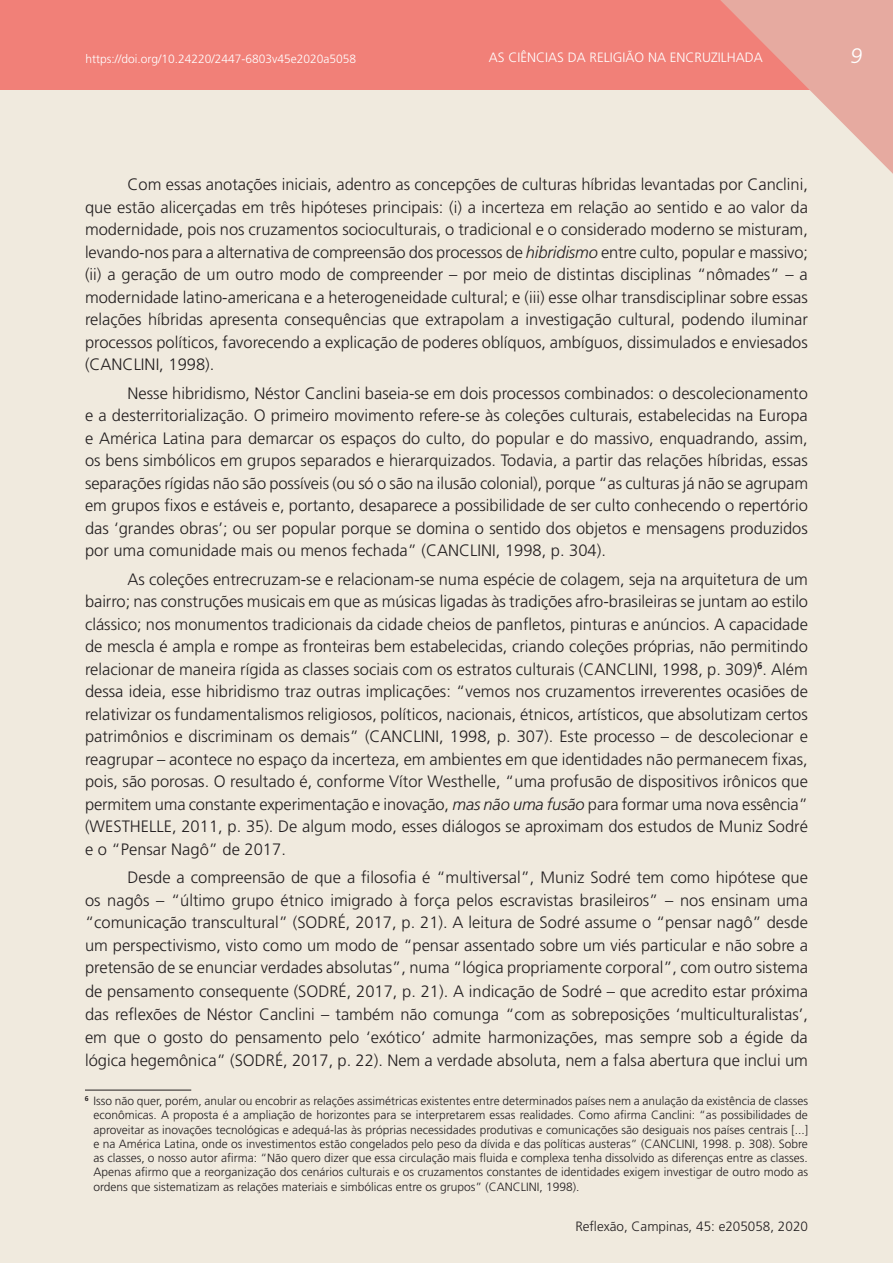
<style>
.page{position:relative;width:893px;height:1263px;background:#fff}
.page>*{position:absolute;margin:0;border:0;box-sizing:border-box;transform-origin:0 0}
.t1{font:italic 300 21px "Frutiger";color:#fff}
.P1{font:300 16.5px/22.5px "Frutiger";color:#231f20;text-align:justify}
.t2{font:300 13.5px "Frutiger";color:#fff}
.t3{font:300 13.5px "Frutiger";color:#231f20}
.nota{font:300 12px/14.2px "Frutiger";color:#231f20;text-align:justify}
.t4{font:300 12px "Frutiger";color:#fff}
.s1{font-style:italic}
</style>
<div class="page">
<div style="left:0;top:0;width:887px;height:90px;background:#f18078"></div>
<svg style="left:717px;top:0;width:176px;height:174px;background:#ebbbb1"></svg>
<hr style="left:85px;top:1090px;width:106px;height:1px;background:#231f20">
<p class="t4" style="left:85px;top:52px;width:272px">https://doi.org/10.24220/2447-6803v45e2020a5058</p>
<p class="t2" style="left:489px;top:50px;width:275px">AS CIÊNCIAS DA RELIGIÃO NA ENCRUZILHADA</p>
<p class="t1" style="left:850px;top:43px;width:13px">9</p>
<p class="P1" style="left:85px;top:174px;width:724px;text-indent:43px">Com essas anotações iniciais, adentro as concepções de culturas híbridas levantadas por Canclini, que estão alicerçadas em três hipóteses principais: (i) a incerteza em relação ao sentido e ao valor da modernidade, pois nos cruzamentos socioculturais, o tradicional e o considerado moderno se misturam, levando-nos para a alternativa de compreensão dos processos de <span class="s1">hibridismo</span> entre culto, popular e massivo; (ii) a geração de um outro modo de compreender – por meio de distintas disciplinas “nômades” – a modernidade latino-americana e a heterogeneidade cultural; e (iii) esse olhar transdisciplinar sobre essas relações híbridas apresenta consequências que extrapolam a investigação cultural, podendo iluminar processos políticos, favorecendo a explicação de poderes oblíquos, ambíguos, dissimulados e enviesados (CANCLINI, 1998).</p>
<p class="P1" style="left:85px;top:382px;width:724px;text-indent:43px">Nesse hibridismo, Néstor Canclini baseia-se em dois processos combinados: o descolecionamento e a desterritorialização. O primeiro movimento refere-se às coleções culturais, estabelecidas na Europa e América Latina para demarcar os espaços do culto, do popular e do massivo, enquadrando, assim, os bens simbólicos em grupos separados e hierarquizados. Todavia, a partir das relações híbridas, essas separações rígidas não são possíveis (ou só o são na ilusão colonial), porque “as culturas já não se agrupam em grupos fixos e estáveis e, portanto, desaparece a possibilidade de ser culto conhecendo o repertório das ‘grandes obras’; ou ser popular porque se domina o sentido dos objetos e mensagens produzidos por uma comunidade mais ou menos fechada” (CANCLINI, 1998, p. 304).</p>
<p class="P1" style="left:85px;top:568px;width:725px;text-indent:43px">As coleções entrecruzam-se e relacionam-se numa espécie de colagem, seja na arquitetura de um bairro; nas construções musicais em que as músicas ligadas às tradições afro-brasileiras se juntam ao estilo clássico; nos monumentos tradicionais da cidade cheios de panfletos, pinturas e anúncios. A capacidade de mescla é ampla e rompe as fronteiras bem estabelecidas, criando coleções próprias, não permitindo relacionar de maneira rígida as classes sociais com os estratos culturais (CANCLINI, 1998, p. 309)<sup>6</sup>. Além dessa ideia, esse hibridismo traz outras implicações: “vemos nos cruzamentos irreverentes ocasiões de relativizar os fundamentalismos religiosos, políticos, nacionais, étnicos, artísticos, que absolutizam certos patrimônios e discriminam os demais” (CANCLINI, 1998, p. 307). Este processo – de descolecionar e reagrupar – acontece no espaço da incerteza, em ambientes em que identidades não permanecem fixas, pois, são porosas. O resultado é, conforme Vítor Westhelle, “uma profusão de dispositivos irônicos que permitem uma constante experimentação e inovação, <span class="s1">mas não uma fusão</span> para formar uma nova essência” (WESTHELLE, 2011, p. 35). De algum modo, esses diálogos se aproximam dos estudos de Muniz Sodré e o “Pensar Nagô” de 2017.</p>
<p class="P1" style="left:85px;top:866px;width:724px;text-indent:43px">Desde a compreensão de que a filosofia é “multiversal”, Muniz Sodré tem como hipótese que os nagôs – “último grupo étnico imigrado à força pelos escravistas brasileiros” – nos ensinam uma “comunicação transcultural” (SODRÉ, 2017, p. 21). A leitura de Sodré assume o “pensar nagô” desde um perspectivismo, visto como um modo de “pensar assentado sobre um viés particular e não sobre a pretensão de se enunciar verdades absolutas”, numa “lógica propriamente corporal”, com outro sistema de pensamento consequente (SODRÉ, 2017, p. 21). A indicação de Sodré – que acredito estar próxima das reflexões de Néstor Canclini – também não comunga “com as sobreposições ‘multiculturalistas’, em que o gosto do pensamento pelo ‘exótico’ admite harmonizações, mas sempre sob a égide da lógica hegemônica” (SODRÉ, 2017, p. 22). Nem a verdade absoluta, nem a falsa abertura que inclui um</p>
<p class="nota" style="left:93px;top:1094px;width:716px;text-indent:-8px"><sup>6</sup> Isso não quer, porém, anular ou encobrir as relações assimétricas existentes entre determinados países nem a anulação da existência de classes econômicas. A proposta é a ampliação de horizontes para se interpretarem essas realidades. Como afirma Canclini: “as possibilidades de aproveitar as inovações tecnológicas e adequá-las às próprias necessidades produtivas e comunicações são desiguais nos países centrais [...] e na América Latina, onde os investimentos estão congelados pelo peso da dívida e das políticas austeras” (CANCLINI, 1998. p. 308). Sobre as classes, o nosso autor afirma: “Não quero dizer que essa circulação mais fluida e complexa tenha dissolvido as diferenças entre as classes.<br>Apenas afirmo que a reorganização dos cenários culturais e os cruzamentos constantes de identidades exigem investigar de outro modo as ordens que sistematizam as relações materiais e simbólicas entre os grupos” (CANCLINI, 1998).</p>
<p class="t3" style="left:575px;top:1218px;width:234px">Reflexão, Campinas, 45: e205058, 2020</p>
</div>
